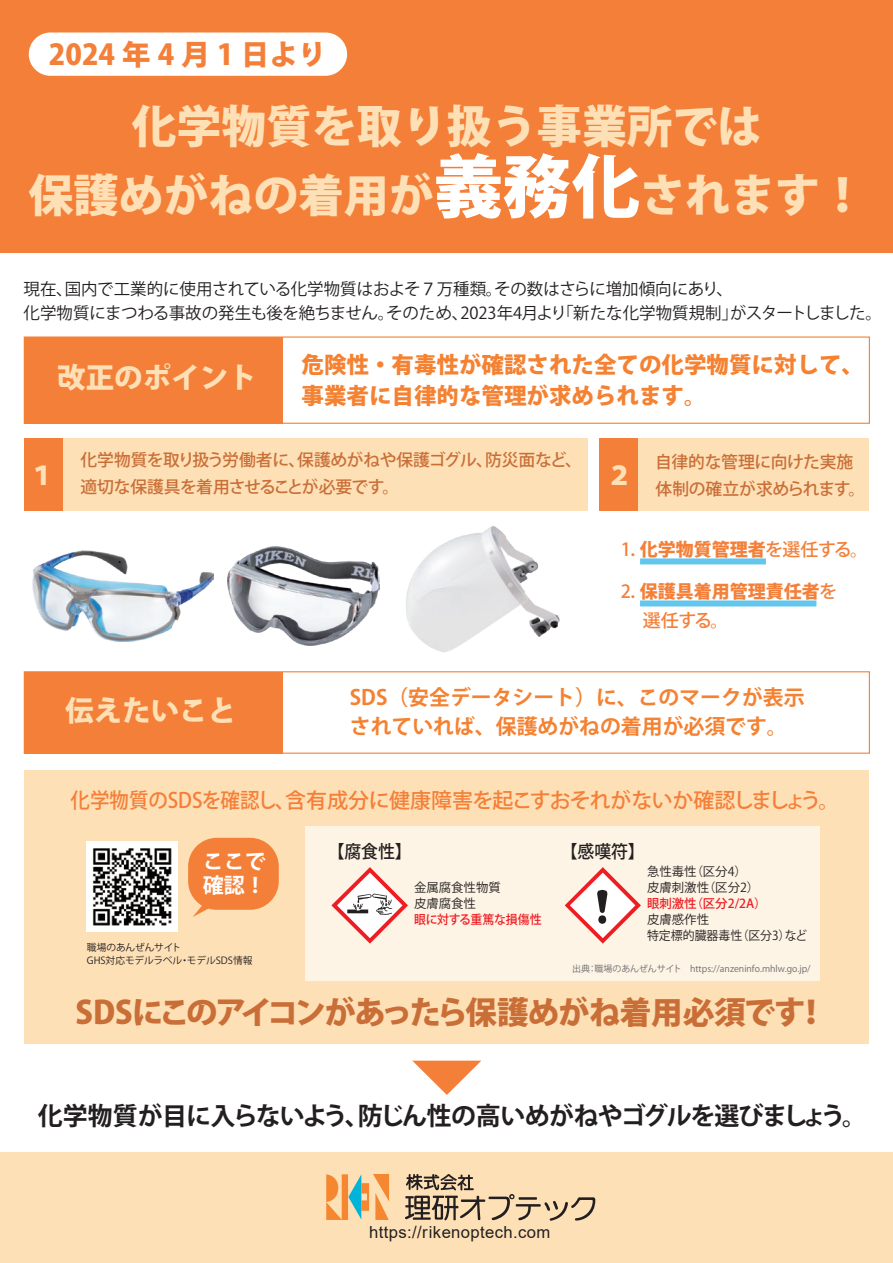
<style>
.page{position:relative;width:893px;height:1263px;background:#fff}
.page>*{position:absolute;margin:0;border:0;box-sizing:border-box;transform-origin:0 0}
.t1{font:800 45px/68.8px "Koz Go Pr 6 N";color:#fee0b6;text-align:center}
.t2{font:800 31.5px "Koz Go Pr 6 N";letter-spacing:-.05em;color:#c96e37}
.t3{font:800 28.5px "Koz Go Pr 6 N";color:#fee0b6}
.t4{font:800 28.5px "Koz Go Pr 6 N";color:#f47f38}
.t5{font:800 25.65px "Koz Go Pr 6 N";color:#fee0b6}
.t6{font:700 25.05px "Koz Go Pr 6 N";letter-spacing:-.04em;color:#231f20}
.t7{font:800 22.5px/31.3px "Koz Go Pr 6 N";color:#f48232}
.t8{font:500 21px "Koz Go Pr 6 N";letter-spacing:-.01em;color:#f47f38;scale:.93 1}
.t9{font:700 21px/24px "Koz Go Pr 6 N";color:#fff}
.t10{font:700 20.85px/29px "Koz Go Pr 6 N";color:#f48232}
.t11{font:800 18px/28.5px "Koz Go Pr 6 N";color:#f47f38}
.t12{font:500 18px "Koz Go Pr 6 N";letter-spacing:-.03em;color:#f47f38}
.t13{font:500 17.7px "Koz Go Pr 6 N";color:#231f20;scale:.95 1}
.t14{font:500 16.8px/27px "Koz Go Pr 6 N";letter-spacing:-.02em;color:#c96e37}
.t15{font:16.65px "Arial";letter-spacing:.02em;color:#231f20}
.t16{font:16.5px/24px "Koz Go Pr 6 N";color:#231f20}
.t17{font:12.45px/15.9px "Koz Go Pr 6 N";color:#231f20}
.t18{font:500 12.45px "Koz Go Pr 6 N";color:#ee1d23}
.t19{font:500 12.45px "Koz Go Pr 6 N";letter-spacing:-.02em;color:#ee1d23;scale:.96 1}
.t20{font:9.75px/13.5px "Koz Go Pr 6 N";letter-spacing:-.01em;color:#231f20}
.t21{font:9px "Koz Go Pr 6 N";color:#6c6d70}
.s1{font-size:68.7px;color:#fff}
.s2{font-weight:800}
.s3{font-weight:500}
</style>
<div class="page">
<div style="left:25px;top:770px;width:844px;height:274px;background:#fee0b6"></div>
<div style="left:305px;top:826px;width:515px;height:155px;background:#fef4e5"></div>
<svg style="left:188px;top:838px;width:91px;height:79px"></svg>
<div style="left:24px;top:337px;width:258px;height:86px;background:#f47f38"></div>
<div style="left:0;top:1152px;width:893px;height:111px;background:#fee0b6"></div>
<div style="left:24px;top:336px;width:846px;height:88px;border:1px solid #f48232"></div>
<div style="left:638px;top:439px;width:231px;height:72px;background:#fee0b6"></div>
<div style="left:599px;top:439px;width:39px;height:72px;background:#f47f38"></div>
<div style="left:63px;top:439px;width:524px;height:72px;background:#fee0b6"></div>
<div style="left:24px;top:439px;width:39px;height:72px;background:#f47f38"></div>
<img style="left:33px;top:551px;width:181px;height:90px">
<img style="left:227px;top:547px;width:153px;height:99px">
<img style="left:406px;top:526px;width:154px;height:126px">
<img style="left:87px;top:842px;width:90px;height:90px">
<div style="left:24px;top:672px;width:258px;height:81px;background:#f47f38"></div>
<div style="left:24px;top:671px;width:846px;height:83px;border:1px solid #f48232"></div>
<svg style="left:412px;top:1060px;width:69px;height:35px"></svg>
<div style="left:640px;top:558px;width:126px;height:6px;background:#63c7ed"></div>
<div style="left:640px;top:600px;width:176px;height:6px;background:#63c7ed"></div>
<svg style="left:331px;top:867px;width:77px;height:77px"></svg>
<svg style="left:565px;top:867px;width:76px;height:77px"></svg>
<svg style="left:326px;top:1174px;width:63px;height:46px"></svg>
<svg style="left:405px;top:1174px;width:190px;height:47px"></svg>
<div style="left:0;top:0;width:893px;height:253px;background:#f47f38"></div>
<div style="left:29px;top:33px;width:318px;height:43px;background:#fff;border-radius:22px"></div>
<h3 class="t4" style="left:49px;top:38px;width:279px">2024 年 4 月 1 日より</h3>
<h1 class="t1" style="left:28px;top:93px;width:838px">化学物質を取り扱う事業所では<br>保護めがねの着用が<span class="s1">義務化</span>されます！</h1>
<p class="t16" style="left:24px;top:277px;width:860px">現在、国内で工業的に使用されている化学物質はおよそ７万種類。その数はさらに増加傾向にあり、<br>化学物質にまつわる事故の発生も後を絶ちません。そのため、2023年4月より「新たな化学物質規制」がスタートしました。</p>
<h3 class="t3" style="left:57px;top:362px;width:201px">改正のポイント</h3>
<h3 class="t7" style="left:302px;top:349px;width:564px">危険性・有毒性が確認された全ての化学物質に対して、事業者に自律的な管理が求められます。</h3>
<p class="t14" style="left:80px;top:447px;width:503px">化学物質を取り扱う労働者に、保護めがねや保護ゴグル、防災面など、適切な保護具を着用させることが必要です。</p>
<p class="t14" style="left:655px;top:448px;width:200px">自律的な管理に向けた実施</p>
<h3 class="t5" style="left:29px;top:461px;width:27px">１</h3>
<p class="t14" style="left:606px;top:475px;width:260px"><sup>２</sup> 体制の確立が求められます。</p>
<h3 class="t3" style="left:65px;top:694px;width:172px">伝えたいこと</h3>
<p class="t12" style="left:621px;top:539px;width:249px">1．<span class="s2">化学物質管理者</span>を選任する。</p>
<p class="t11" style="left:621px;top:578px;width:218px"><span class="s3">2．</span>保護具着用管理責任者<span class="s3">を　 選任する。</span></p>
<p class="t10" style="left:350px;top:683px;width:456px">SDS（安全データシート）に、このマークが表示されていれば、保護めがねの着用が必須です。</p>
<p class="t8" style="left:71px;top:788px;width:828px">化学物質のSDSを確認し、含有成分に健康障害を起こすおそれがないか確認しましょう。</p>
<p class="t13" style="left:328px;top:841px;width:90px">【腐食性】</p>
<p class="t13" style="left:561px;top:841px;width:90px">【感嘆符】</p>
<p class="t9" style="left:203px;top:850px;width:64px">ここで確認！</p>
<p class="t17" style="left:647px;top:864px;width:114px">急性毒性（区分4）皮膚刺激性（区分2）</p>
<p class="t18" style="left:647px;top:896px;width:121px">眼刺激性（区分2/2A）</p>
<p class="t17" style="left:647px;top:911px;width:162px">皮膚感作性<br>特定標的臓器毒性（区分3）など</p>
<p class="t17" style="left:414px;top:879px;width:88px">金属腐食性物質皮膚腐食性</p>
<p class="t19" style="left:414px;top:912px;width:134px">眼に対する重篤な損傷性</p>
<p class="t20" style="left:87px;top:941px;width:167px">職場のあんぜんサイト<br>GHS対応モデルラベル・モデルSDS情報</p>
<h2 class="t2" style="left:76px;top:995px;width:753px">SDSにこのアイコンがあったら保護めがね着用必須です！</h2>
<p class="t21" style="left:572px;top:963px;width:240px">出典：職場のあんぜんサイト　https://anzeninfo.mhlw.go.jp/</p>
<h3 class="t6" style="left:38px;top:1102px;width:831px">化学物質が目に入らないよう、防じん性の高いめがねやゴグルを選びましょう。</h3>
<p class="t15" style="left:369px;top:1221px;width:183px">https://rikenoptech.com</p>
</div>
